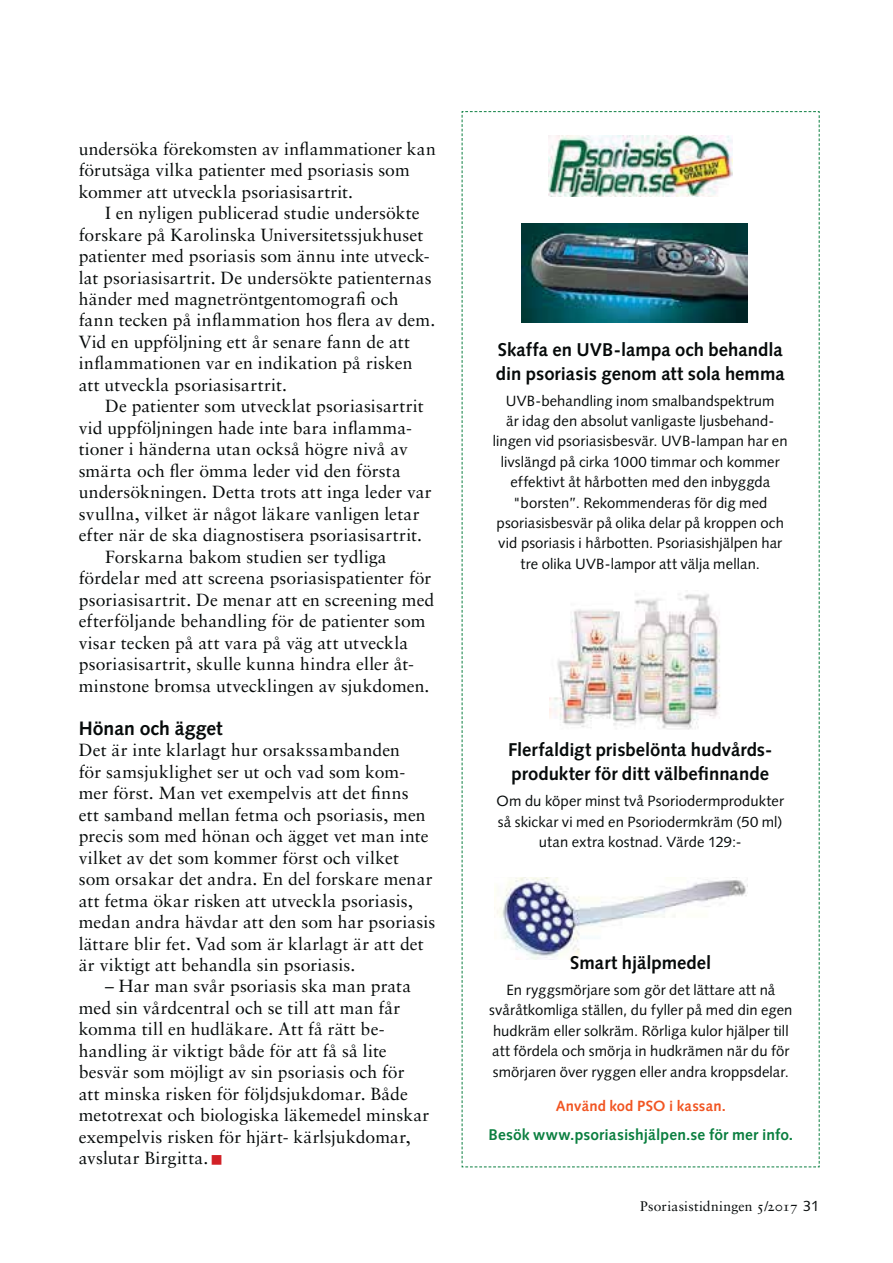
<style>
.page{position:relative;width:893px;height:1263px;background:#fff}
.page>*{position:absolute;margin:0;border:0;box-sizing:border-box;transform-origin:0 0}
.t1{font:700 19.5px "Syntax LT Std";letter-spacing:.005em;color:#060a0a}
.t2{font:700 18.45px/24.2px "Syntax LT Std";color:#060a0a}
.t3{font:17.55px/21.5px "Sabon LT Std";letter-spacing:.005em;color:#060a0a}
.t4{font:700 15.6px "Syntax LT Std";letter-spacing:.005em;color:#0b7f40}
.t5{font:14.85px/20.4px "Syntax LT Std";letter-spacing:.005em;color:#060a0a;text-align:center}
.t6{font:700 14.85px "Syntax LT Std";letter-spacing:.01em;color:#f15522}
.t7{font:13.95px "Sabon LT Std";letter-spacing:.015em;color:#060a0a}
.s1{font-family:"Syntax LT Std";font-size:14.85px}
</style>
<div class="page">
<svg style="left:461px;top:111px;width:359px;height:1057px"></svg>
<img style="left:494px;top:877px;width:253px;height:82px">
<img style="left:549px;top:135px;width:184px;height:62px">
<img style="left:522px;top:223px;width:225px;height:99px">
<img style="left:549px;top:591px;width:174px;height:143px">
<p class="t3" style="left:79px;top:139px;width:358px">undersöka förekomsten av inflammationer kan förutsäga vilka patienter med psoriasis som kommer att utveckla psoriasisartrit.</p>
<p class="t3" style="left:79px;top:204px;width:358px;text-indent:26px">I en nyligen publicerad studie undersökte forskare på Karolinska Universitetssjukhuset patienter med psoriasis som ännu inte utveck&shy;lat psoriasisartrit. De undersökte patienternas händer med magnetröntgentomografi och fann tecken på inflammation hos flera av dem.<br>Vid en uppföljning ett år senare fann de att inflammationen var en indikation på risken att utveckla psoriasisartrit.</p>
<p class="t3" style="left:105px;top:397px;width:320px">De patienter som utvecklat psoriasisartrit</p>
<p class="t3" style="left:79px;top:418px;width:335px">vid uppföljningen hade inte bara inflamma-</p>
<p class="t3" style="left:79px;top:440px;width:331px">tioner i händerna utan också högre nivå av</p>
<p class="t3" style="left:79px;top:461px;width:324px">smärta och fler ömma leder vid den första</p>
<p class="t3" style="left:79px;top:483px;width:354px">undersökningen. Detta trots att inga leder var</p>
<p class="t3" style="left:79px;top:504px;width:342px">svullna, vilket är något läkare vanligen letar</p>
<p class="t3" style="left:79px;top:526px;width:345px">efter när de ska diagnostisera psoriasisartrit.</p>
<p class="t3" style="left:105px;top:547px;width:283px">Forskarna bakom studien ser tydliga</p>
<p class="t3" style="left:79px;top:569px;width:354px">fördelar med att screena psoriasispatienter för</p>
<p class="t3" style="left:79px;top:590px;width:357px">psoriasisartrit. De menar att en screening med</p>
<p class="t3" style="left:79px;top:612px;width:348px">efterföljande behandling för de patienter som</p>
<p class="t3" style="left:79px;top:633px;width:331px">visar tecken på att vara på väg att utveckla</p>
<p class="t3" style="left:79px;top:655px;width:337px">psoriasisartrit, skulle kunna hindra eller åt-</p>
<p class="t3" style="left:79px;top:676px;width:352px">minstone bromsa utvecklingen av sjukdomen.</p>
<p class="t1" style="left:79px;top:720px;width:145px">Hönan och ägget</p>
<p class="t3" style="left:79px;top:741px;width:358px">Det är inte klarlagt hur orsakssambanden<br>för samsjuklighet ser ut och vad som kom&shy;mer först. Man vet exempelvis att det finns<br>ett samband mellan fetma och psoriasis, men precis som med hönan och ägget vet man inte vilket av det som kommer först och vilket<br>som orsakar det andra. En del forskare menar att fetma ökar risken att utveckla psoriasis, medan andra hävdar att den som har psoriasis lättare blir fet. Vad som är klarlagt är att det är viktigt att behandla sin psoriasis.</p>
<p class="t3" style="left:79px;top:977px;width:352px;text-indent:26px">– Har man svår psoriasis ska man prata med sin vårdcentral och se till att man får komma till en hudläkare. Att få rätt be&shy;handling är viktigt både för att få så lite besvär som möjligt av sin psoriasis och för att minska risken för följdsjukdomar. Både metotrexat och biologiska läkemedel minskar exempelvis risken för hjärt- kärlsjukdomar, avslutar Birgitta.</p>
<p class="t2" style="left:496px;top:339px;width:290px">Skaffa en UVB-lampa och behandla din psoriasis genom att sola hemma</p>
<p class="t5" style="left:493px;top:392px;width:296px">UVB-behandling inom smalbandspektrum<br>är idag den absolut vanligaste ljusbehand&shy;lingen vid psoriasisbesvär. UVB-lampan har en livslängd på cirka 1000 timmar och kommer effektivt åt hårbotten med den inbyggda "borsten”. Rekommenderas för dig med psoriasisbesvär på olika delar på kroppen och vid psoriasis i hårbotten. Psoriasishjälpen har tre olika UVB-lampor att välja mellan.</p>
<p class="t2" style="left:508px;top:739px;width:266px">Flerfaldigt prisbelönta hudvårds&shy;produkter för ditt välbefinnande</p>
<p class="t5" style="left:497px;top:792px;width:289px">Om du köper minst två Psoriodermprodukter så skickar vi med en Psoriodermkräm (50 ml) utan extra kostnad. Värde 129:-</p>
<p class="t2" style="left:570px;top:952px;width:143px">Smart hjälpmedel</p>
<p class="t5" style="left:489px;top:981px;width:305px">En ryggsmörjare som gör det lättare att nå svåråtkomliga ställen, du fyller på med din egen hudkräm eller solkräm. Rörliga kulor hjälper till att fördela och smörja in hud krämen när du för smörjaren över rygge n eller andra kroppsdelar.</p>
<p class="t6" style="left:556px;top:1100px;width:171px">Använd kod PSO i kassan.</p>
<p class="t4" style="left:488px;top:1128px;width:306px">Besök www.psoriasishjälpen.se för mer info.</p>
<p class="t7" style="left:640px;top:1200px;width:180px">Psoriasistidningen 5/2017 <span class="s1">31</span></p>
</div>
